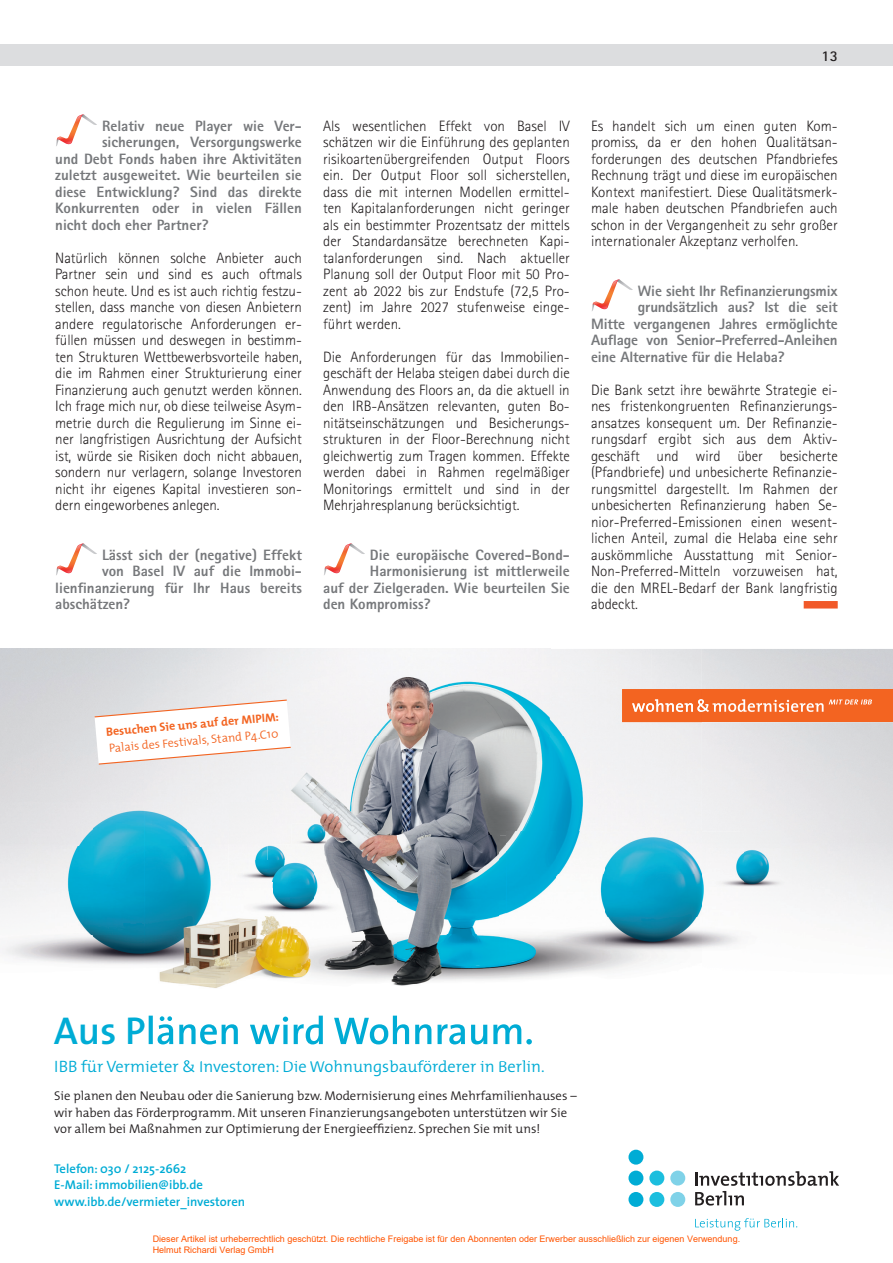
<style>
.page{position:relative;width:893px;height:1263px;background:#fff}
.page>*{position:absolute;margin:0;border:0;box-sizing:border-box;transform-origin:0 0}
.t1{font:300 16.5px "The Mix";color:#00acd5}
.t2{font:300 15px/16.5px "Rotis Sans Serif";color:#231f20;text-align:justify}
.t3{font:800 15px "Rotis Sans Serif";color:#76787b}
.t4{font:700 15px "Rotis Sans Serif";color:#231f20}
.t5{font:300 12.75px/16.5px "The Mix";color:#231f20}
.t6{font:600 12.75px/16.5px "The Sans";color:#00acd5}
.t7{font:300 12px "The Mix";color:#f36421}
.t8{font:700 12px "The Mix";color:#f36421}
.t9{font:9px/10.8px "Arial";color:#ff5400}
</style>
<div class="page">
<div style="left:0;top:45px;width:893px;height:21px;background:#dcdddf"></div>
<svg style="left:56px;top:114px;width:41px;height:32px"></svg>
<svg style="left:56px;top:543px;width:41px;height:32px"></svg>
<svg style="left:324px;top:543px;width:41px;height:32px"></svg>
<img style="left:0;top:649px;width:145px;height:285px">
<img style="left:0;top:934px;width:499px;height:50px">
<img style="left:741px;top:849px;width:51px;height:40px">
<img style="left:550px;top:831px;width:191px;height:129px">
<div style="left:628px;top:1192px;width:15px;height:15px;background:#00acd5;border-radius:50%"></div>
<div style="left:649px;top:1192px;width:15px;height:15px;background:#1cbede;border-radius:50%"></div>
<div style="left:628px;top:1170px;width:15px;height:15px;background:#00acd5;border-radius:50%"></div>
<div style="left:649px;top:1170px;width:15px;height:15px;background:#1cbede;border-radius:50%"></div>
<div style="left:670px;top:1192px;width:15px;height:15px;background:#7fd2e8;border-radius:50%"></div>
<div style="left:670px;top:1170px;width:15px;height:15px;background:#7fd2e8;border-radius:50%"></div>
<div style="left:628px;top:1150px;width:15px;height:14px;background:#00acd5;border-radius:50%"></div>
<svg style="left:695px;top:1171px;width:144px;height:34px"></svg>
<svg style="left:695px;top:1218px;width:102px;height:12px"></svg>
<div style="left:622px;top:689px;width:271px;height:33px;background:#f36421"></div>
<svg style="left:829px;top:699px;width:43px;height:5px"></svg>
<img style="left:149px;top:984px;width:382px;height:61px">
<img style="left:145px;top:649px;width:506px;height:88px">
<img style="left:246px;top:737px;width:304px;height:98px">
<img style="left:550px;top:737px;width:101px;height:94px">
<img style="left:324px;top:835px;width:175px;height:99px">
<img style="left:499px;top:835px;width:51px;height:145px">
<img style="left:314px;top:860px;width:37px;height:57px">
<img style="left:314px;top:823px;width:24px;height:23px">
<img style="left:272px;top:803px;width:42px;height:41px">
<div style="left:229px;top:803px;width:43px;height:41px;background:#f2f2f3"></div>
<img style="left:145px;top:803px;width:84px;height:88px">
<img style="left:272px;top:866px;width:42px;height:114px">
<img style="left:145px;top:891px;width:127px;height:89px">
<img style="left:268px;top:844px;width:22px;height:16px">
<img style="left:228px;top:844px;width:40px;height:37px">
<img style="left:231px;top:881px;width:42px;height:36px">
<img style="left:231px;top:860px;width:76px;height:21px">
<img style="left:148px;top:1015px;width:384px;height:29px">
<img style="left:185px;top:1060px;width:340px;height:1px">
<img style="left:622px;top:689px;width:80px;height:33px">
<svg style="left:632px;top:699px;width:191px;height:13px"></svg>
<svg style="left:93px;top:699px;width:199px;height:66px"></svg>
<div style="left:804px;top:601px;width:34px;height:7px;background:#f15929"></div>
<svg style="left:592px;top:279px;width:41px;height:32px"></svg>
<p class="t4" style="left:822px;top:46px;width:18px">13</p>
<p class="t3" style="left:102px;top:116px;width:200px">Relativ neue Player wie Ver-</p>
<p class="t3" style="left:102px;top:132px;width:201px">sicherungen, Versorgungswerke</p>
<p class="t3" style="left:55px;top:149px;width:248px">und Debt Fonds haben ihre Aktivitäten</p>
<p class="t3" style="left:55px;top:165px;width:248px">zuletzt ausgeweitet. Wie beurteilen sie</p>
<p class="t3" style="left:55px;top:182px;width:248px">diese Entwicklung? Sind das direkte</p>
<p class="t3" style="left:55px;top:198px;width:248px">Konkurrenten oder in vielen Fällen</p>
<p class="t3" style="left:55px;top:215px;width:155px">nicht doch eher Partner?</p>
<p class="t2" style="left:55px;top:249px;width:248px">Natürlich können solche Anbieter auch Partner sein und sind es auch oftmals schon heute. Und es ist auch richtig festzu&shy;stellen, dass manche von diesen Anbietern andere regulatorische Anforderungen er&shy;füllen müssen und deswegen in bestimm&shy;ten Strukturen Wettbewerbsvorteile haben, die im Rahmen einer Strukturierung einer Finanzierung auch genutzt werden können.<br>Ich frage mich nur, ob diese teilweise Asym&shy;metrie durch die Regulierung im Sinne ei&shy;ner langfristigen Ausrichtung der Aufsicht ist, würde sie Risiken doch nicht abbauen, sondern nur verlagern, solange Investoren nicht ihr eigenes Kapital investieren son&shy;dern eingeworbenes anlegen.</p>
<p class="t3" style="left:102px;top:545px;width:201px">Lässt sich der (negative) Effekt</p>
<p class="t3" style="left:102px;top:561px;width:200px">von Basel IV auf die Immobi-</p>
<p class="t3" style="left:55px;top:578px;width:248px">lienfinanzierung für Ihr Haus bereits</p>
<p class="t3" style="left:55px;top:594px;width:76px">abschätzen?</p>
<p class="t2" style="left:323px;top:117px;width:248px">Als wesentlichen Effekt von Basel IV schätzen wir die Einführung des geplanten risikoartenübergreifenden Output Floors ein. Der Output Floor soll sicherstellen, dass die mit internen Modellen ermittel&shy;ten Kapitalanforderungen nicht geringer als ein bestimmter Prozentsatz der mittels der Standardansätze berechneten Kapi&shy;talanforderungen sind. Nach aktueller Planung soll der Output Floor mit 50 Pro&shy;zent ab 2022 bis zur Endstufe (72,5 Pro&shy;zent) im Jahre 2027 stufenweise einge&shy;führt werden.</p>
<p class="t2" style="left:323px;top:348px;width:248px">Die Anforderungen für das Immobilien&shy;geschäft der Helaba steigen dabei durch die Anwendung des Floors an, da die aktuell in den IRB-Ansätzen relevanten, guten Bo&shy;nitätseinschätzungen und Besicherungs&shy;strukturen in der Floor-Berechnung nicht gleichwertig zum Tragen kommen. Effekte werden dabei in Rahmen regelmäßiger Monitorings ermittelt und sind in der Mehrjahresplanung berücksichtigt.</p>
<p class="t3" style="left:370px;top:545px;width:201px">Die europäische Covered-Bond-</p>
<p class="t3" style="left:370px;top:561px;width:201px">Harmonisierung ist mittlerweile</p>
<p class="t3" style="left:323px;top:578px;width:248px">auf der Zielgeraden. Wie beurteilen Sie</p>
<p class="t3" style="left:323px;top:594px;width:109px">den Kompromiss?</p>
<p class="t2" style="left:591px;top:117px;width:248px">Es handelt sich um einen guten Kom&shy;promiss, da er den hohen Qualitätsan&shy;forderungen des deutschen Pfandbriefes Rechnung trägt und diese im europäischen Kontext manifestiert. Diese Qualitätsmerk&shy;male haben deutschen Pfandbriefen auch schon in der Vergangenheit zu sehr großer internationaler Akzeptanz verholfen.</p>
<p class="t3" style="left:638px;top:281px;width:201px">Wie sieht Ihr Refinanzierungsmix</p>
<p class="t3" style="left:638px;top:297px;width:201px">grundsätzlich aus? Ist die seit</p>
<p class="t3" style="left:591px;top:314px;width:248px">Mitte vergangenen Jahres ermöglichte</p>
<p class="t3" style="left:591px;top:330px;width:248px">Auflage von Senior-Preferred-Anleihen</p>
<p class="t3" style="left:591px;top:347px;width:195px">eine Alternative für die Helaba?</p>
<p class="t2" style="left:591px;top:381px;width:248px">Die Bank setzt ihre bewährte Strategie ei&shy;nes fristenkongruenten Refinanzierungs&shy;ansatzes konsequent um. Der Refinanzie&shy;rungsdarf ergibt sich aus dem Aktiv&shy;geschäft und wird über besicherte (Pfandbriefe) und unbesicherte Refinanzie&shy;rungsmittel dargestellt. Im Rahmen der unbesicherten Refinanzierung haben Se&shy;nior-Preferred-Emissionen einen wesent&shy;lichen Anteil, zumal die Helaba eine sehr auskömmliche Ausstattung mit Senior-Non-Preferred-Mitteln vorzuweisen hat, die den MREL-Bedarf der Bank langfristig abdeckt.</p>
<p class="t8" style="left:105px;top:722px;width:175px;rotate:-5deg">Besuchen Sie uns auf der MIPIM:</p>
<p class="t7" style="left:108px;top:738px;width:170px;rotate:-5deg">Palais des Festivals,Stand P4.C10</p>
<p class="t1" style="left:54px;top:1053px;width:492px">IBB für Vermieter &amp; Investoren: Die Wohnungsbauförderer in Berlin.</p>
<p class="t5" style="left:54px;top:1087px;width:524px">Sie planen den Neubau oder die Sanierung bzw. Modernisierung eines Mehrfamilienhauses – wir haben das Förderprogramm. Mit unseren Finanzierungsangeboten unterstützen wir Sie vor allem bei Maßnahmen zur Optimierung der Energieeffizienz. Sprechen Sie mit uns!</p>
<p class="t6" style="left:54px;top:1159px;width:192px">Telefon: 030 / 2125-2662<br>E-Mail: immobilien@ibb.de www.ibb.de/vermieter_investoren</p>
<p class="t9" style="left:153px;top:1233px;width:589px">Dieser Artikel ist urheberrechtlich geschützt. Die rechtliche Freigabe ist für den Abonnenten oder Erwerber ausschließlich zur eigenen Verwendung.<br>Helmut Richardi Verlag GmbH</p>
</div>
